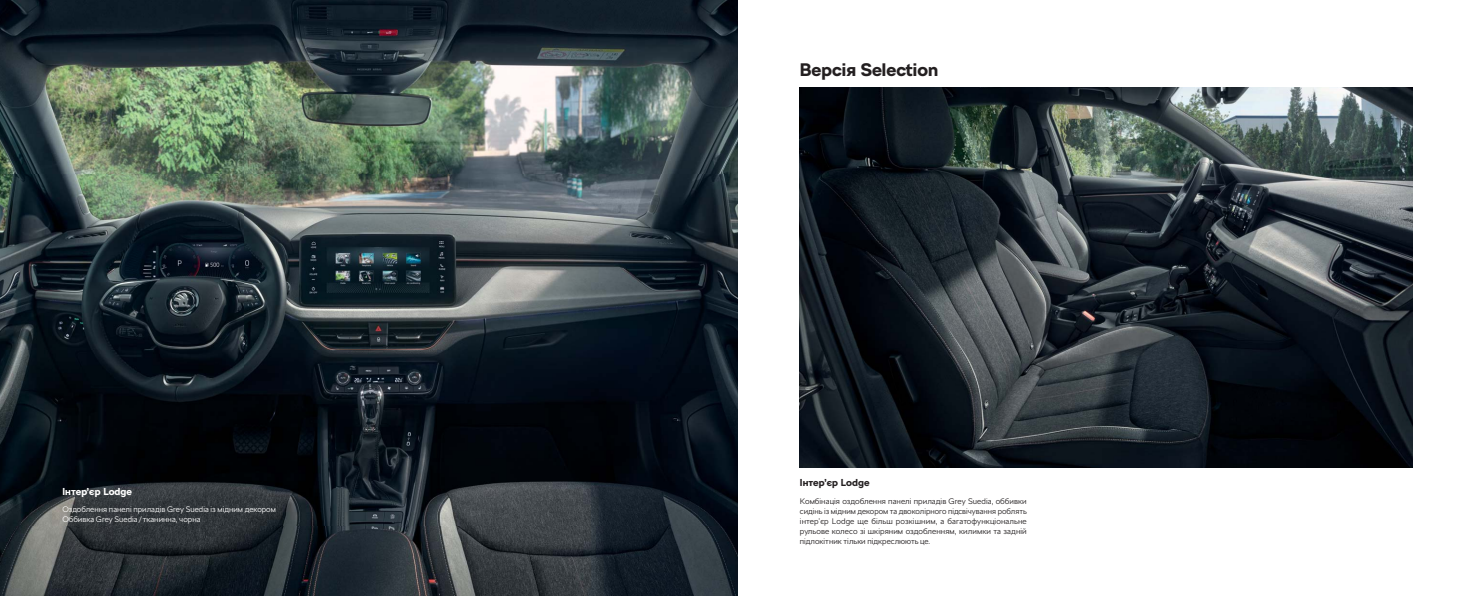
<style>
.page{position:relative;width:1475px;height:596px;background:#fff}
.page>*{position:absolute;margin:0;border:0;box-sizing:border-box;transform-origin:0 0}
.t1{font:700 18px "SKODA Next";color:#231f20}
.t2{font:700 10px "SKODA Next";letter-spacing:.005em;color:#fff}
.t3{font:700 10px "SKODA Next";letter-spacing:.005em;color:#231f20}
.t4{font:300 8px/10px "SKODA Next";letter-spacing:.005em;color:#231f20;text-align:justify}
.t5{font:300 8px/10px "SKODA Next";letter-spacing:.005em;color:#fff}
</style>
<div class="page">
<img style="left:799px;top:87px;width:613px;height:380px">
<img style="left:0;top:0;width:737px;height:595px">
<p class="t2" style="left:62px;top:487px;width:71px">Інтер’єр Lodge</p>
<p class="t5" style="left:62px;top:505px;width:215px">Оздоблення панелі приладів Grey Suedia із мідним декором<br>Оббивка Grey Suedia / тканинна, чорна</p>
<h1 class="t1" style="left:799px;top:63px;width:140px">Версія Selection</h1>
<p class="t3" style="left:799px;top:478px;width:71px">Інтер’єр Lodge</p>
<p class="t4" style="left:799px;top:496px;width:228px">Комбінація оздоблення панелі приладів Grey Suedia, оббивки сидінь із мідним декором та двоколірного підсвічування роблять інтер’єр Lodge ще більш розкішним, а багатофункціональне рульове колесо зі шкіряним оздобленням, килимки та задній підлокітник тільки підкреслюють це.</p>
</div>
